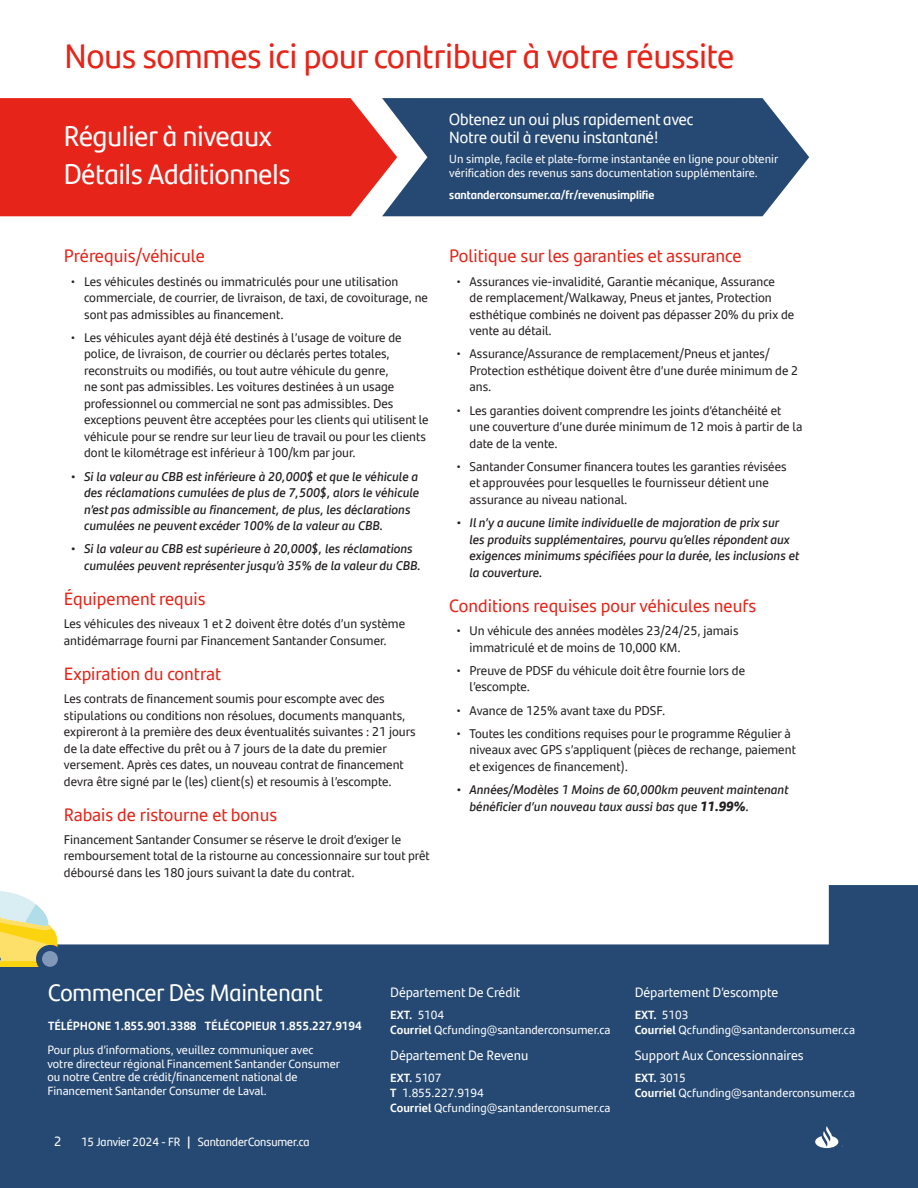
<style>
.page{position:relative;width:918px;height:1188px;background:#fff}
.page>*{position:absolute;margin:0;border:0;box-sizing:border-box;transform-origin:0 0}
.t1{font:34.5px "Santander Headline";color:#e72419}
.t2{font:28.5px "Santander Headline";color:#fff}
.t3{font:24px "Santander Headline";color:#fff}
.red_H2{font:18px "Santander Text";color:#e72419}
.t4{font:16.5px "Santander Headline";color:#fff}
.Paragraph_Style_1{font:13.5px "Santander Text";color:#fff}
.t5{font:13.5px "Santander Headline";color:#fff}
.p_-_NEW{font:12.75px/16.5px "Santander Text";color:#231f20}
.t6{font:italic 600 12.75px/16.5px "Santander Text";color:#231f20}
.Paragraph_Style_1-2{font:12px/15px "Santander Text";color:#fff}
.Paragraph_Style_1-3{font:700 12px "Santander Text";color:#fff}
.Paragraph_Style_1-4{font:700 12px "Santander Headline";color:#fff}
.t7{font:12px "Santander Headline";color:#fff}
.s1{font-weight:800;font-size:13.5px}
.s2{font-weight:700}
</style>
<div class="page">
<svg style="left:0;top:885px;width:918px;height:303px;fill:#254972"></svg>
<svg style="left:815px;top:1127px;width:27px;height:21px"></svg>
<svg style="left:397px;top:98px;width:412px;height:118px;fill:#254972"></svg>
<div style="left:0;top:98px;width:397px;height:118px;background:#e72419"></div>
<svg style="left:0;top:891px;width:57px;height:82px"></svg>
<div style="left:36px;top:945px;width:28px;height:28px;background:#254972;border-radius:50%"></div>
<div style="left:42px;top:951px;width:16px;height:16px;background:#8198b9;border-radius:50%"></div>
<p class="t1" style="left:65px;top:30px;width:671px">Nous sommes ici pour contribuer à votre réussite</p>
<p class="t4" style="left:449px;top:107px;width:246px">Obtenez un oui plus rapidement avec</p>
<p class="t4" style="left:449px;top:125px;width:211px">Notre outil à revenu instantané!</p>
<p class="Paragraph_Style_1-2" style="left:449px;top:151px;width:330px;line-height:14.4px">Un simple, facile et plate-forme instantanée en ligne pour obtenir vérification des revenus sans documentation supplémentaire.</p>
<p class="Paragraph_Style_1-4" style="left:449px;top:185px;width:207px">santanderconsumer.ca/fr/revenusimplifie</p>
<p class="t2" style="left:64px;top:115px;width:209px">Régulier à niveaux</p>
<p class="t2" style="left:64px;top:152px;width:228px">Détails Additionnels</p>
<p class="red_H2" style="left:64px;top:243px;width:143px">Prérequis/véhicule</p>
<p class="p_-_NEW" style="left:84px;top:272px;width:345px;text-indent:-14px">• Les véhicules destinés ou immatriculés pour une utilisation commerciale, de courrier, de livraison, de taxi, de covoiturage, ne sont pas admissibles au financement.</p>
<p class="p_-_NEW" style="left:84px;top:329px;width:346px;text-indent:-14px">• Les véhicules ayant déjà été destinés à l’usage de voiture de police, de livraison, de courrier ou déclarés pertes totales, reconstruits ou modifiés, ou tout autre véhicule du genre,<br>ne sont pas admissibles. Les voitures destinées à un usage professionnel ou commercial ne sont pas admissibles. Des exceptions peuvent être acceptées pour les clients qui utilisent le véhicule pour se rendre sur leur lieu de travail ou pour les clients dont le kilométrage est inférieur à 100/km par jour.</p>
<p class="t6" style="left:84px;top:467px;width:337px;text-indent:-14px">• Si la valeur au CBB est inférieure à 20,000$ et que le véhicule a des réclamations cumulées de plus de 7,500$, alors le véhicule n’est pas admissible au financement, de plus, les déclarations cumulées ne peuvent excéder 100% de la valeur au CBB.</p>
<p class="t6" style="left:84px;top:540px;width:338px;text-indent:-14px">• Si la valeur au CBB est supérieure à 20,000$, les réclamations cumulées peuvent représenter jusqu’à 35% de la valeur du CBB.</p>
<p class="red_H2" style="left:64px;top:585px;width:143px">Équipement requis</p>
<p class="p_-_NEW" style="left:64px;top:615px;width:343px">Les véhicules des niveaux 1 et 2 doivent être dotés d’un système antidémarrage fourni par Financement Santander Consumer.</p>
<p class="red_H2" style="left:64px;top:660px;width:159px">Expiration du contrat</p>
<p class="p_-_NEW" style="left:64px;top:690px;width:353px">Les contrats de financement soumis pour escompte avec des stipulations ou conditions non résolues, documents manquants, expireront à la première des deux éventualités suivantes : 21 jours de la date effective du prêt ou à 7 jours de la date du premier versement. Après ces dates, un nouveau contrat de financement devra être signé par le (les) client(s) et resoumis à l’escompte.</p>
<p class="red_H2" style="left:64px;top:801px;width:215px">Rabais de ristourne et bonus</p>
<p class="p_-_NEW" style="left:64px;top:831px;width:367px">Financement Santander Consumer se réserve le droit d’exiger le remboursement total de la ristourne au concessionnaire sur tout prêt déboursé dans les 180 jours suivant la date du contrat.</p>
<p class="red_H2" style="left:449px;top:243px;width:294px">Politique sur les garanties et assurance</p>
<p class="p_-_NEW" style="left:470px;top:272px;width:326px;text-indent:-14px">• Assurances vie-invalidité, Garantie mécanique, Assurance<br>de remplacement/Walkaway, Pneus et jantes, Protection esthétique combinés ne doivent pas dépasser 20% du prix de vente au détail.</p>
<p class="p_-_NEW" style="left:470px;top:345px;width:330px;text-indent:-14px">• Assurance/Assurance de remplacement/Pneus et jantes/<br>Protection esthétique doivent être d’une durée minimum de 2 ans.</p>
<p class="p_-_NEW" style="left:470px;top:401px;width:334px;text-indent:-14px">• Les garanties doivent comprendre les joints d’étanchéité et une couverture d’une durée minimum de 12 mois à partir de la date de la vente.</p>
<p class="p_-_NEW" style="left:470px;top:458px;width:319px;text-indent:-14px">• Santander Consumer financera toutes les garanties révisées et approuvées pour lesquelles le fournisseur détient une assurance au niveau national.</p>
<p class="t6" style="left:470px;top:514px;width:331px;text-indent:-14px">• Il n’y a aucune limite individuelle de majoration de prix sur<br>les produits supplémentaires, pourvu qu’elles répondent aux exigences minimums spécifiées pour la durée, les inclusions et la couverture.</p>
<p class="red_H2" style="left:449px;top:592px;width:309px">Conditions requises pour véhicules neufs</p>
<p class="p_-_NEW" style="left:470px;top:622px;width:271px;text-indent:-14px">• Un véhicule des années modèles 23/24/25, jamais immatriculé et de moins de 10,000 KM.</p>
<p class="p_-_NEW" style="left:470px;top:661px;width:277px;text-indent:-14px">• Preuve de PDSF du véhicule doit être fournie lors de l’escompte.</p>
<p class="p_-_NEW" style="left:456px;top:701px;width:211px">• Avance de 125% avant taxe du PDSF.</p>
<p class="p_-_NEW" style="left:470px;top:724px;width:328px;text-indent:-14px">• Toutes les conditions requises pour le programme Régulier à niveaux avec GPS s’appliquent (pièces de rechange, paiement et exigences de financement).</p>
<p class="t6" style="left:470px;top:781px;width:321px;text-indent:-14px">• Années/Modèles 1 Moins de 60,000km peuvent maintenant bénéficier d’un nouveau taux aussi bas que <span class="s1">11.99%</span>.</p>
<p class="t3" style="left:48px;top:974px;width:276px">Commencer Dès Maintenant</p>
<p class="Paragraph_Style_1-3" style="left:48px;top:1017px;width:315px">TÉLÉPHONE 1.855.901.3388 TÉLÉCOPIEUR 1.855.227.9194</p>
<p class="Paragraph_Style_1-2" style="left:47px;top:1043px;width:294px;line-height:13.5px">Pour plus d’informations, veuillez communiquer avec votre directeur régional Financement Santander Consumer ou notre Centre de crédit/financement national de Financement Santander Consumer de Laval.</p>
<p class="t5" style="left:54px;top:1131px;width:9px">2</p>
<p class="t7" style="left:81px;top:1133px;width:230px">15 Janvier 2024 - FR <span class="s2">|</span> SantanderConsumer.ca</p>
<p class="Paragraph_Style_1" style="left:390px;top:982px;width:132px">Département De Crédit</p>
<p class="Paragraph_Style_1-2" style="left:390px;top:1007px;width:222px"><span class="s2">EXT.</span> 5104<br><span class="s2">Courriel</span> Qcfunding@santanderconsumer.ca</p>
<p class="Paragraph_Style_1" style="left:390px;top:1045px;width:140px">Département De Revenu</p>
<p class="Paragraph_Style_1-2" style="left:390px;top:1070px;width:222px"><span class="s2">EXT.</span> 5107<br><span class="s2">T</span> 1.855.227.9194<br><span class="s2">Courriel</span> Qcfunding@santanderconsumer.ca</p>
<p class="Paragraph_Style_1" style="left:635px;top:982px;width:145px">Département D’escompte</p>
<p class="Paragraph_Style_1-2" style="left:635px;top:1007px;width:222px"><span class="s2">EXT.</span> 5103<br><span class="s2">Courriel</span> Qcfunding@santanderconsumer.ca</p>
<p class="Paragraph_Style_1" style="left:635px;top:1045px;width:171px">Support Aux Concessionnaires</p>
<p class="Paragraph_Style_1-2" style="left:635px;top:1070px;width:222px"><span class="s2">EXT.</span> 3015<br><span class="s2">Courriel</span> Qcfunding@santanderconsumer.ca</p>
</div>
